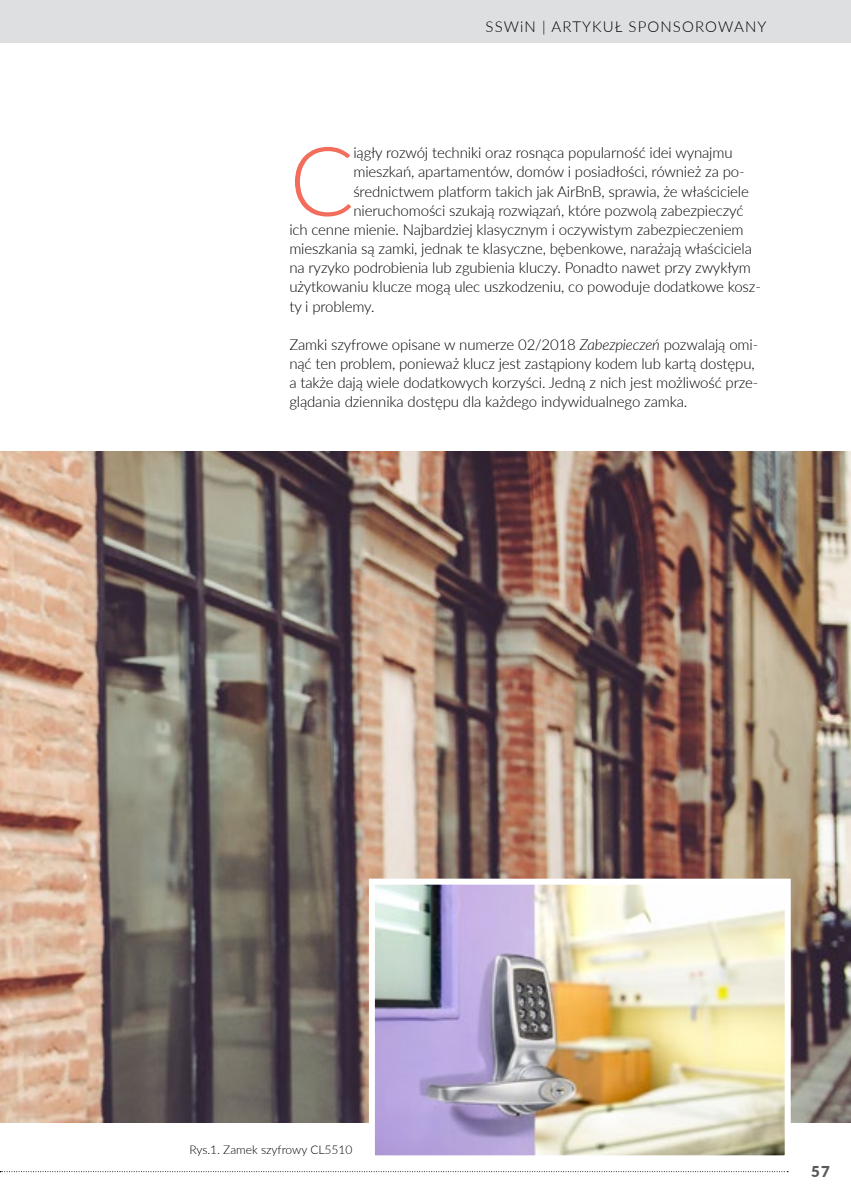
<style>
.page{position:relative;width:851px;height:1200px;background:#fff}
.page>*{position:absolute;margin:0;border:0;box-sizing:border-box;transform-origin:0 0}
.t1{font:300 96.15px "Lato";color:#f36d5c}
.t2{font:300 15px/19.2px "Lato";letter-spacing:-.01em;color:#000}
.t3{font:300 15px "Lato";letter-spacing:.075em;color:#000}
.t4{font:900 15px "Lato";color:#58595b}
.t5{font:300 12px "Lato";color:#000}
.s1{font-style:italic}
</style>
<div class="page">
<img style="left:0;top:451px;width:850px;height:671px">
<div style="left:0;top:0;width:850px;height:42px;background:#dedfe0"></div>
<img style="left:376px;top:885px;width:407px;height:268px">
<div style="left:369px;top:878px;width:421px;height:282px;border:6px solid #fff"></div>
<p class="t3" style="left:485px;top:16px;width:282px">SSWiN | ARTYKUŁ SPONSOROWANY</p>
<h1 class="t1" style="left:289px;top:114px;width:66px">C</h1>
<p class="t2" style="left:353px;top:143px;width:380px">iągły rozwój techniki oraz rosnąca popularność idei wynajmu</p>
<p class="t2" style="left:353px;top:162px;width:392px">mieszkań, apartamentów, domów i posiadłości, również za po-</p>
<p class="t2" style="left:353px;top:181px;width:397px">średnictwem platform takich jak AirBnB, sprawia, że właściciele</p>
<p class="t2" style="left:353px;top:200px;width:391px">nieruchomości szukają rozwiązań, które pozwolą zabezpieczyć</p>
<p class="t2" style="left:289px;top:219px;width:455px">ich cenne mienie. Najbardziej klasycznym i oczywistym zabezpieczeniem</p>
<p class="t2" style="left:289px;top:238px;width:464px">mieszkania są zamki, jednak te klasyczne, bębenkowe, narażają właściciela</p>
<p class="t2" style="left:289px;top:257px;width:463px">na ryzyko podrobienia lub zgubienia kluczy. Ponadto nawet przy zwykłym</p>
<p class="t2" style="left:289px;top:277px;width:473px">użytkowaniu klucze mogą ulec uszkodzeniu, co powoduje dodatkowe kosz-</p>
<p class="t2" style="left:289px;top:296px;width:87px">ty i problemy.</p>
<p class="t2" style="left:289px;top:334px;width:470px">Zamki szyfrowe opisane w numerze 02/2018 <span class="s1">Zabezpieczeń</span> pozwalają omi&shy;nąć ten problem, ponieważ klucz jest zastąpiony kodem lub kartą dostępu, a także dają wiele dodatkowych korzyści. Jedną z nich jest możliwość prze&shy;glądania dziennika dostępu dla każdego indywidualnego zamka.</p>
<p class="t5" style="left:189px;top:1140px;width:164px">Rys.1. Zamek szyfrowy CL5510</p>
<p class="t4" style="left:811px;top:1160px;width:20px">57</p>
</div>
